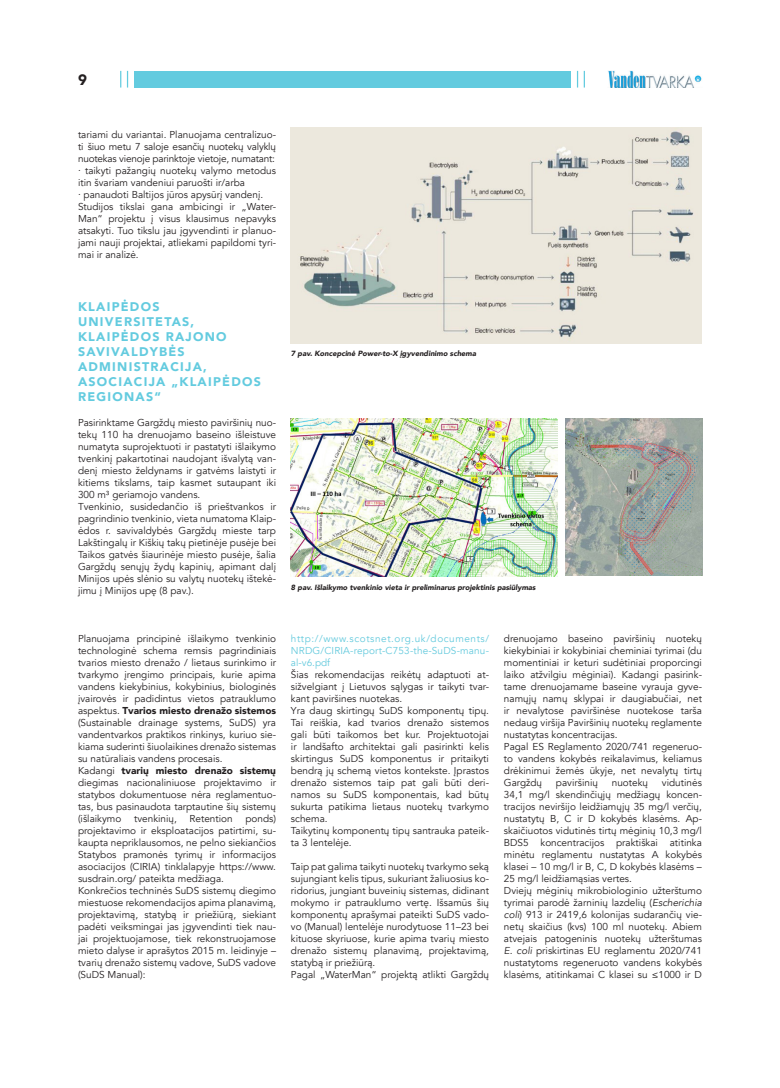
<style>
.page{position:relative;width:780px;height:1088px;background:#fff}
.page>*{position:absolute;margin:0;border:0;box-sizing:border-box;transform-origin:0 0}
.t1{font:900 15px "Avenir";color:#231f20}
.Antraste___juoda{font:900 12.5px/15px "Avenir";letter-spacing:.1em;color:#63cbdf}
.t2{font:10px/12px "Avenir";color:#231f20;text-align:justify}
.t3{font:10px/12px "Avenir";letter-spacing:.015em;color:#64cadd;text-align:justify}
.Paveiksleliu_pavadinima{font:italic 900 7.5px "Avenir";color:#231f20}
.s1{font-weight:900}
.s2{font-style:italic}
</style>
<div class="page">
<div style="left:134px;top:71px;width:436px;height:17px;background:#63cbdf"></div>
<svg style="left:120px;top:71px;width:1px;height:17px"></svg>
<svg style="left:127px;top:71px;width:1px;height:17px"></svg>
<svg style="left:577px;top:71px;width:8px;height:17px"></svg>
<img style="left:608px;top:70px;width:94px;height:18px">
<img style="left:291px;top:419px;width:266px;height:157px">
<img style="left:566px;top:419px;width:136px;height:157px">
<img style="left:291px;top:128px;width:411px;height:215px">
<h1 class="t1" style="left:78px;top:67px;width:10px">9</h1>
<p class="t2" style="left:78px;top:129px;width:199px">tariami du variantai. Planuojama centralizuo&shy;ti šiuo metu 7 saloje esančių nuotekų valyklų nuotekas vienoje parinktoje vietoje, numatant:</p>
<p class="t2" style="left:78px;top:165px;width:199px">. taikyti pažangių nuotekų valymo metodus itin švariam vandeniui paruošti ir/arba</p>
<p class="t2" style="left:78px;top:189px;width:187px">. panaudoti Baltijos jūros apysūrį vandenį.</p>
<p class="t2" style="left:78px;top:201px;width:199px">Studijos tikslai gana ambicingi ir „Water-Man“ projektu į visus klausimus nepavyks atsakyti. Tuo tikslu jau įgyvendinti ir planuo&shy;jami nauji projektai, atliekami papildomi tyri&shy;mai ir analizė.</p>
<p class="Antraste___juoda" style="left:78px;top:299px;width:184px">KLAIPĖDOS<br>UNIVERSITETAS,<br>KLAIPĖDOS RAJONO<br>SAVIVALDYBĖS<br>ADMINISTRACIJA,<br>ASOCIACIJA „KLAIPĖDOS<br>REGIONAS“</p>
<p class="t2" style="left:78px;top:417px;width:199px">Pasirinktame Gargždų miesto paviršinių nuo&shy;tekų 110 ha drenuojamo baseino išleistuve numatyta suprojektuoti ir pastatyti išlaikymo tvenkinį pakartotinai naudojant išvalytą van&shy;denį miesto želdynams ir gatvėms laistyti ir kitiems tikslams, taip kasmet sutaupant iki 300 m³ geriamojo vandens.</p>
<p class="t2" style="left:78px;top:501px;width:199px">Tvenkinio, susidedančio iš prieštvankos ir pagrindinio tvenkinio, vieta numatoma Klaip&shy;ėdos r. savivaldybės Gargždų mieste tarp Lakštingalų ir Kiškių takų pietinėje pusėje bei Taikos gatvės šiaurinėje miesto pusėje, šalia Gargždų senųjų žydų kapinių, apimant dalį Minijos upės slėnio su valytų nuotekų ištekė&shy;jimu į Minijos upę (8 pav.).</p>
<p class="t2" style="left:78px;top:633px;width:199px">Planuojama principinė išlaikymo tvenkinio technologinė schema remsis pagrindiniais tvarios miesto drenažo / lietaus surinkimo ir tvarkymo įrengimo principais, kurie apima vandens kiekybinius, kokybinius, biologinės įvairovės ir padidintus vietos patrauklumo aspektus. <span class="s1">Tvarios miesto drenažo sistemos </span>(Sustainable drainage systems, SuDS) yra vandentvarkos praktikos rinkinys, kuriuo sie&shy;kiama suderinti šiuolaikines drenažo sistemas su natūraliais vandens procesais.</p>
<p class="t2" style="left:78px;top:765px;width:199px">Kadangi <span class="s1">tvarių miesto drenažo sistemų </span>diegimas nacionaliniuose projektavimo ir statybos dokumentuose nėra reglamentuo&shy;tas, bus pasinaudota tarptautine šių sistemų (išlaikymo</p>
<p class="t2" style="left:78px;top:813px;width:199px;text-indent:167px">ponds) projektavimo ir eksploatacijos patirtimi, su&shy;kaupta nepriklausomos, ne pelno siekiančios Statybos pramonės tyrimų ir informacijos asociacijos (CIRIA) tinklalapyje https://www. susdrain.org/ pateikta medžiaga.</p>
<p class="t2" style="left:78px;top:885px;width:199px">Konkrečios techninės SuDS sistemų diegimo miestuose rekomendacijos apima planavimą, projektavimą, statybą ir priežiūrą, siekiant padėti veiksmingai jas įgyvendinti tiek nau&shy;jai projektuojamose, tiek rekonstruojamose mieto dalyse ir aprašytos 2015 m. leidinyje – tvarių drenažo sistemų vadove, SuDS vadove (SuDS Manual):</p>
<p class="t2" style="left:134px;top:813px;width:44px">tvenkinių,</p>
<p class="t2" style="left:189px;top:813px;width:45px">Retention</p>
<p class="Paveiksleliu_pavadinima" style="left:291px;top:347px;width:187px">7 pav. Koncepcinė Power-to-X įgyvendinimo schema</p>
<p class="Paveiksleliu_pavadinima" style="left:291px;top:581px;width:246px">8 pav. Išlaikymo tvenkinio vieta ir preliminarus projektinis pasiūlymas</p>
<p class="t3" style="left:291px;top:633px;width:200px">http://www.scotsnet.org.uk/documents/ NRDG/CIRIA-report-C753-the-SuDS-manu&shy;al-v6.pdf</p>
<p class="t2" style="left:291px;top:669px;width:199px">Šias rekomendacijas reikėtų adaptuoti at&shy;sižvelgiant į Lietuvos sąlygas ir taikyti tvar&shy;kant paviršines nuotekas.</p>
<p class="t2" style="left:291px;top:705px;width:199px">Yra daug skirtingų SuDS komponentų tipų.<br>Tai reiškia, kad tvarios drenažo sistemos gali būti taikomos bet kur. Projektuotojai ir landšafto architektai gali pasirinkti kelis skirtingus SuDS komponentus ir pritaikyti bendrą jų schemą vietos kontekste. Įprastos drenažo sistemos taip pat gali būti deri&shy;namos su SuDS komponentais, kad būtų sukurta patikima lietaus nuotekų tvarkymo schema.</p>
<p class="t2" style="left:291px;top:825px;width:199px">Taikytinų komponentų tipų santrauka pateik&shy;ta 3 lentelėje.</p>
<p class="t2" style="left:291px;top:861px;width:199px">Taip pat galima taikyti nuotekų tvarkymo seką sujungiant kelis tipus, sukuriant žaliuosius ko&shy;ridorius, jungiant buveinių sistemas, didinant mokymo ir patrauklumo vertę. Išsamūs šių komponentų aprašymai pateikti SuDS vado&shy;vo (Manual) lentelėje nurodytuose 11–23 bei kituose skyriuose, kurie apima tvarių miesto drenažo sistemų planavimą, projektavimą, statybą ir priežiūrą.</p>
<p class="t2" style="left:291px;top:969px;width:199px">Pagal „WaterMan“ projektą atlikti Gargždų</p>
<p class="t2" style="left:504px;top:633px;width:199px">drenuojamo baseino paviršinių nuotekų kiekybiniai ir kokybiniai cheminiai tyrimai (du momentiniai ir keturi sudėtiniai proporcingi laiko atžvilgiu mėginiai). Kadangi pasirink&shy;tame drenuojamame baseine vyrauja gyve&shy;namųjų namų sklypai ir daugiabučiai, net ir nevalytose paviršinėse nuotekose tarša nedaug viršija Paviršinių nuotekų reglamente nustatytas koncentracijas.</p>
<p class="t2" style="left:504px;top:741px;width:199px">Pagal ES Reglamento 2020/741 regeneruo&shy;to vandens kokybės reikalavimus, keliamus drėkinimui žemės ūkyje, net nevalytų tirtų Gargždų</p>
<p class="t2" style="left:504px;top:777px;width:199px;text-indent:158px">vidutinės 34,1 mg/l skendinčiųjų medžiagų koncen&shy;tracijos neviršijo leidžiamųjų 35 mg/l verčių, nustatytų B, C ir D kokybės klasėms. Ap&shy;skaičiuotos vidutinės tirtų mėginių 10,3 mg/l BDS5 koncentracijos praktiškai atitinka minėtu reglamentu nustatytas A kokybės klasei – 10 mg/l ir B, C, D kokybės klasėms – 25 mg/l leidžiamąsias vertes.</p>
<p class="t2" style="left:504px;top:885px;width:199px">Dviejų mėginių mikrobiologinio užterštumo tyrimai parodė žarninių lazdelių (<span class="s2">Escherichia coli</span>) 913 ir 2419,6 kolonijas sudarančių vie&shy;netų skaičius (kvs) 100 ml nuotekų. Abiem atvejais patogeninis nuotekų užterštumas <span class="s2">E. coli</span> priskirtinas EU reglamentu 2020/741 nustatytoms regeneruoto vandens kokybės klasėms, atitinkamai C klasei su ≤1000 ir D</p>
<p class="t2" style="left:556px;top:777px;width:44px">paviršinių</p>
<p class="t2" style="left:611px;top:777px;width:38px">nuotekų</p>
</div>
